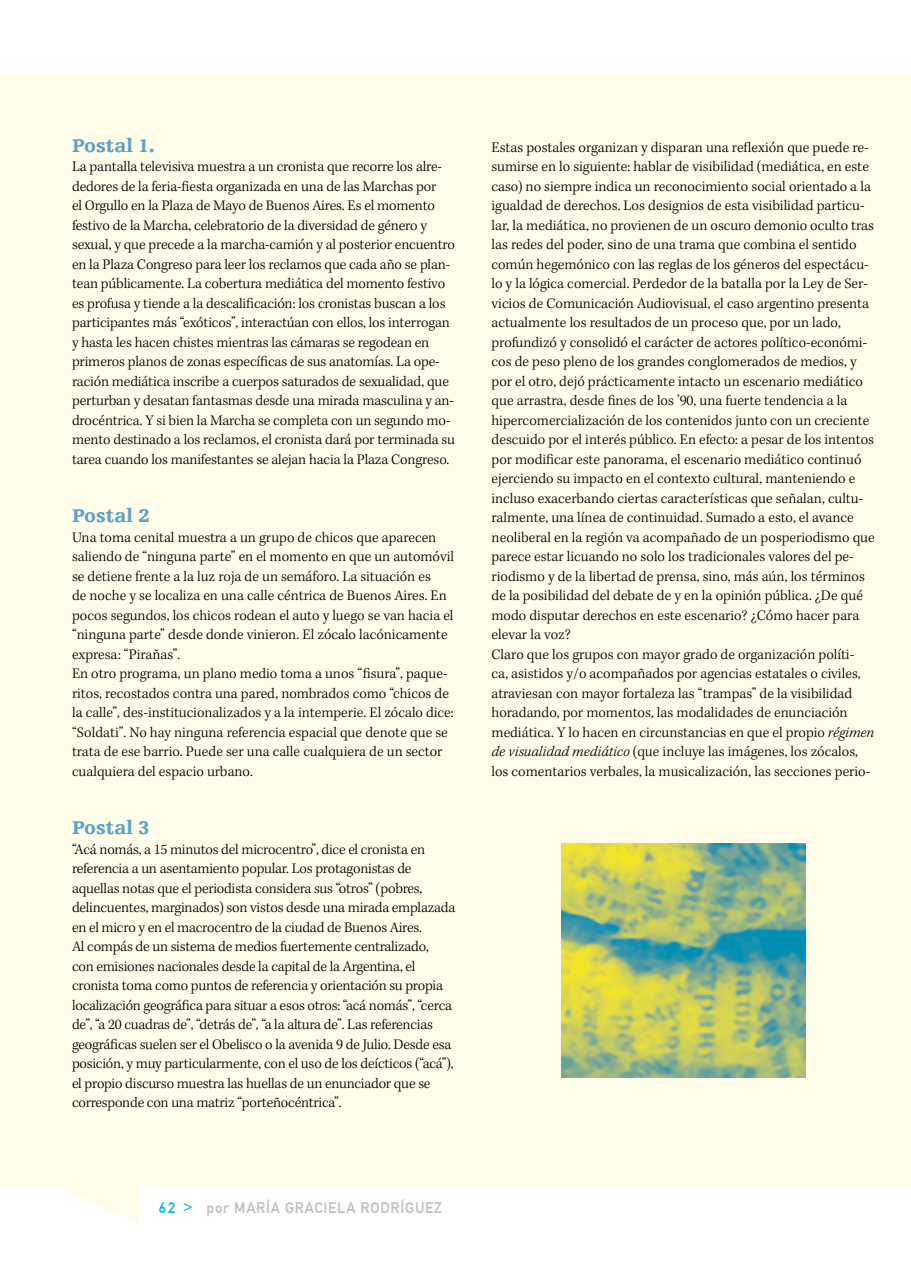
<style>
.page{position:relative;width:911px;height:1263px;background:#fff}
.page>*{position:absolute;margin:0;border:0;box-sizing:border-box;transform-origin:0 0}
.t1{font:900 19.5px "Egyptienne F";color:#5ca2c2}
.t2{font:300 15px/19.5px "Kepler Std";letter-spacing:-.005em;color:#000}
.t3{font:15px "DIN1451 Mittelschrift";letter-spacing:.05em;color:#bcbec0}
.s1{color:#00b3f0}
.s2{font-style:italic}
</style>
<div class="page">
<div style="left:0;top:73px;width:911px;height:1151px;background:#fffde9"></div>
<img style="left:561px;top:844px;width:244px;height:234px">
<h1 class="t1" style="left:72px;top:134px;width:84px">Postal 1.</h1>
<p class="t2" style="left:72px;top:157px;width:384px">La pantalla televisiva muestra a un cronista que recorre los alre&shy;dedores de la feria-fiesta organizada en una de las Marchas por<br>el Orgullo en la Plaza de Mayo de Buenos Aires. Es el momento festivo de la Marcha, celebratorio de la diversidad de género y sexual, y que precede a la marcha-camión y al posterior encuentro en la Plaza Congreso para leer los reclamos que cada año se plan&shy;tean públicamente. La cobertura mediática del momento festivo es profusa y tiende a la descalificación: los cronistas buscan a los participantes más “exóticos”, interactúan con ellos, los interrogan y hasta les hacen chistes mientras las cámaras se regodean en primeros planos de zonas específicas de sus anatomías. La ope&shy;ración mediática inscribe a cuerpos saturados de sexualidad, que perturban y desatan fantasmas desde una mirada masculina y an&shy;drocéntrica. Y si bien la Marcha se completa con un segundo mo&shy;mento destinado a los reclamos, el cronista dará por terminada su tarea cuando los manifestantes se alejan hacia la Plaza Congreso.</p>
<h1 class="t1" style="left:72px;top:505px;width:79px">Postal 2</h1>
<p class="t2" style="left:72px;top:528px;width:384px">Una toma cenital muestra a un grupo de chicos que aparecen saliendo de “ninguna parte” en el momento en que un automóvil se detiene frente a la luz roja de un semáforo. La situación es<br>de noche y se localiza en una calle céntrica de Buenos Aires. En pocos segundos, los chicos rodean el auto y luego se van hacia el “ninguna parte” desde donde vinieron. El zócalo lacónicamente expresa: “Pirañas”.<br>En otro programa, un plano medio toma a unos “fisura”, paque&shy;ritos, recostados contra una pared, nombrados como “chicos de la calle”, des-institucionalizados y a la intemperie. El zócalo dice: “Soldati”. No hay ninguna referencia espacial que denote que se trata de ese barrio. Puede ser una calle cualquiera de un sector cualquiera del espacio urbano.</p>
<h1 class="t1" style="left:72px;top:817px;width:79px">Postal 3</h1>
<p class="t2" style="left:72px;top:840px;width:385px">“Acá nomás, a 15 minutos del microcentro”, dice el cronista en referencia a un asentamiento popular. Los protagonistas de aquellas notas que el periodista considera sus “otros” (pobres, delincuentes, marginados) son vistos desde una mirada emplazada en el micro y en el macrocentro de la ciudad de Buenos Aires.<br>Al compás de un sistema de medios fuertemente centralizado,<br>con emisiones nacionales desde la capital de la Argentina, el cronista toma como puntos de referencia y orientación su propia localización geográfica para situar a esos otros: “acá nomás”, “cerca de”, “a 20 cuadras de”, “detrás de”, “a la altura de”. Las referencias geográficas suelen ser el Obelisco o la avenida 9 de Julio. Desde esa posición, y muy particularmente, con el uso de los deícticos (“acá”), el propio discurso muestra las huellas de un enunciador que se corresponde con una matriz “porteñocéntrica”.</p>
<p class="t3" style="left:159px;top:1199px;width:285px"><span class="s1">62 &gt;</span> por MARÍA GRACIELA RODRÍGUEZ</p>
<p class="t2" style="left:491px;top:138px;width:385px">Estas postales organizan y disparan una reflexión que puede re&shy;sumirse en lo siguiente: hablar de visibilidad (mediática, en este caso) no siempre indica un reconocimiento social orientado a la igualdad de derechos. Los designios de esta visibilidad particu&shy;lar, la mediática, no provienen de un oscuro demonio oculto tras las redes del poder, sino de una trama que combina el sentido común hegemónico con las reglas de los géneros del espectácu&shy;lo y la lógica comercial. Perdedor de la batalla por la Ley de Ser&shy;vicios de Comunicación Audiovisual, el caso argentino presenta actualmente los resultados de un proceso que, por un lado, profundizó y consolidó el carácter de actores político-económi&shy;cos de peso pleno de los grandes conglomerados de medios, y por el otro, dejó prácticamente intacto un escenario mediático que arrastra, desde fines de los ’90, una fuerte tendencia a la hipercomercialización de los contenidos junto con un creciente descuido por el interés público. En efecto: a pesar de los intentos por modificar este panorama, el escenario mediático continuó ejerciendo su impacto en el contexto cultural, manteniendo e incluso exacerbando ciertas características que señalan, cultu&shy;ralmente, una línea de continuidad. Sumado a esto, el avance neoliberal en la región va acompañado de un posperiodismo que parece estar licuando no solo los tradicionales valores del pe&shy;riodismo y de la libertad de prensa, sino, más aún, los términos de la posibilidad del debate de y en la opinión pública. ¿De qué modo disputar derechos en este escenario? ¿Cómo hacer para elevar la voz?<br>Claro que los grupos con mayor grado de organización políti-<br>ca, asistidos y/o acompañados por agencias estatales o civiles, atraviesan con mayor fortaleza las “trampas” de la visibilidad horadando, por momentos, las modalidades de enunciación mediática. Y lo hacen en circunstancias en que el propio <span class="s2">régimen de visualidad mediático</span> (que incluye las imágenes, los zócalos, los comentarios verbales, la musicalización, las secciones perio-</p>
</div>
